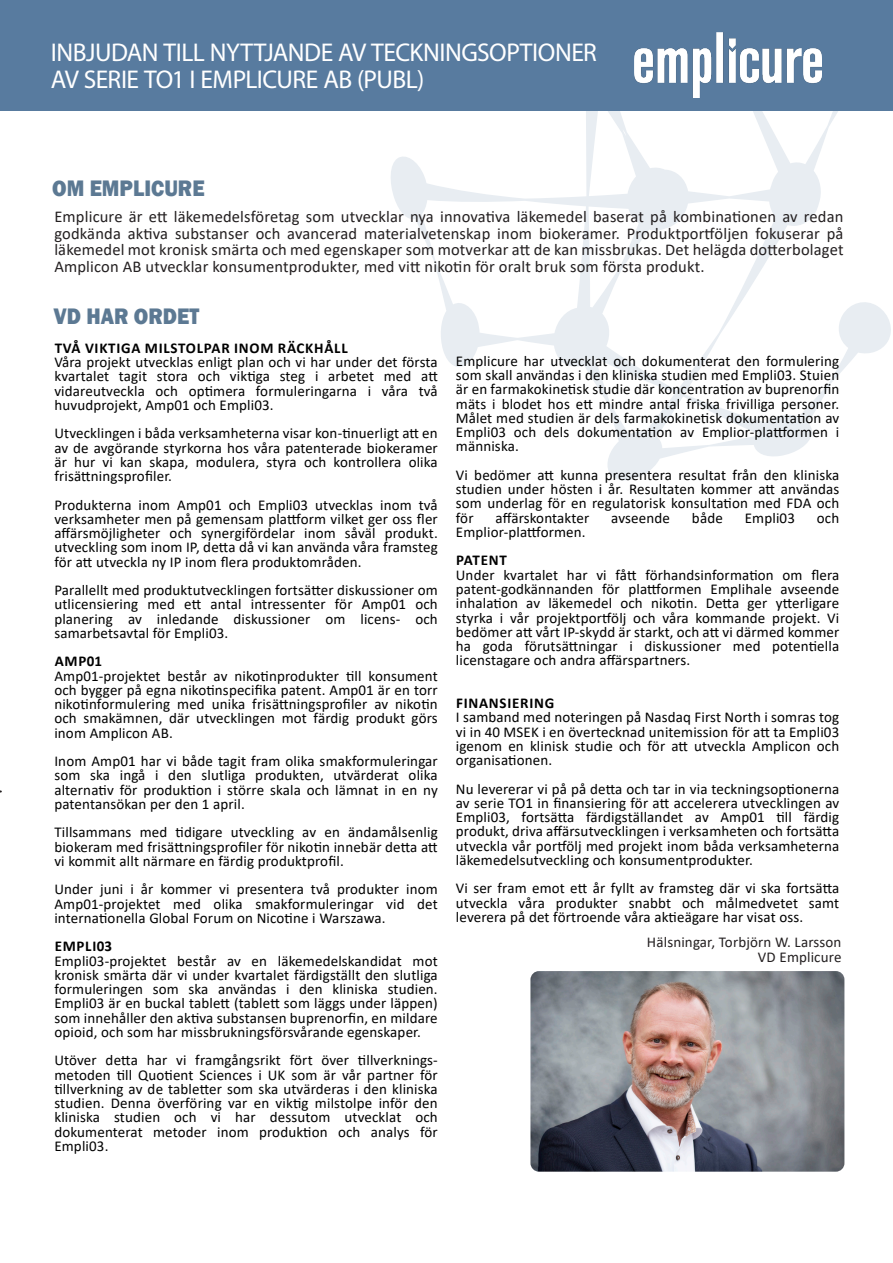
<style>
.page{position:relative;width:893px;height:1263px;background:#fff}
.page>*{position:absolute;margin:0;border:0;box-sizing:border-box;transform-origin:0 0}
.Sidhuvud{font:25.8px/27px "Myriad Pro";letter-spacing:-.02em;color:#fff}
.Rubrik1_24_26{font:800 23.1px "Franklin Gothic";color:#5c7993;scale:.91 1}
.Bröd_Rubrik_3{font:16.5px/16.5px "Calibri";letter-spacing:.01em;color:#231f20;text-align:justify}
.Bröd_Rubrik_3-2{font:15px/14.2px "Calibri";letter-spacing:.01em;color:#000;text-align:justify}
.Bröd_Rubrik_3-3{font:700 15px "Calibri";letter-spacing:.05em;color:#000}
.Bröd_Rubrik_3-4{font:15px "Calibri";letter-spacing:.01em;color:#231f20}
</style>
<div class="page">
<img style="left:530px;top:971px;width:314px;height:201px">
<svg style="left:391px;top:111px;width:500px;height:370px"></svg>
<div style="left:0;top:0;width:893px;height:111px;background:#587b9f"></div>
<img style="left:635px;top:32px;width:187px;height:65px">
<p class="Sidhuvud" style="left:51px;top:38px;width:548px">INBJUDAN TILL NYTTJANDE AV TECKNINGSOPTIONER<br>AV SERIE TO1 I EMPLICURE AB (PUBL)</p>
<p class="Rubrik1_24_26" style="left:52px;top:173px;width:169px">OM EMPLICURE</p>
<p class="Bröd_Rubrik_3" style="left:54px;top:208px;width:791px">Emplicure är ett läkemedelsföretag som utvecklar nya innovativa läkemedel baserat på kombinationen av redan godkända aktiva substanser och avancerad materialvetenskap inom biokeramer. Produktportföljen fokuserar på läkemedel mot kronisk smärta och med egenskaper som motverkar att de kan missbrukas. Det helägda dotterbolaget Amplicon AB utvecklar konsumentprodukter, med vitt nikotin för oralt bruk som första produkt.</p>
<p class="Rubrik1_24_26" style="left:54px;top:302px;width:162px">VD HAR ORDET</p>
<p class="Bröd_Rubrik_3-3" style="left:55px;top:337px;width:295px">TVÅ VIKTIGA MILSTOLPAR INOM RÄCKHÅLL</p>
<p class="Bröd_Rubrik_3-2" style="left:54px;top:355px;width:385px">Våra projekt utvecklas enligt plan och vi har under det första kvartalet tagit stora och viktiga steg i arbetet med att vidareutveckla och optimera formuleringarna i våra två huvudprojekt, Amp01 och Empli03.</p>
<p class="Bröd_Rubrik_3-2" style="left:54px;top:426px;width:385px">Utvecklingen i båda verksamheterna visar kon-tinuerligt att en av de avgörande styrkorna hos våra patenterade biokeramer är hur vi kan skapa, modulera, styra och kontrollera olika frisättningsprofiler.</p>
<p class="Bröd_Rubrik_3-2" style="left:54px;top:497px;width:385px">Produkterna inom Amp01 och Empli03 utvecklas inom två verksamheter men på gemensam plattform vilket ger oss fler affärsmöjligheter och synergifördelar inom såväl produkt. utveckling som inom IP, detta då vi kan använda våra framsteg för att utveckla ny IP inom flera produktområden.</p>
<p class="Bröd_Rubrik_3-2" style="left:54px;top:583px;width:385px">Parallellt med produktutvecklingen fortsätter diskussioner om utlicensiering med ett antal intressenter för Amp01 och planering av inledande diskussioner om licens- och samarbetsavtal för Empli03.</p>
<p class="Bröd_Rubrik_3-3" style="left:55px;top:651px;width:49px">AMP01</p>
<p class="Bröd_Rubrik_3-2" style="left:54px;top:668px;width:385px">Amp01-projektet består av nikotinprodukter till konsument och bygger på egna nikotinspecifika patent. Amp01 är en torr nikotinformulering med unika frisättningsprofiler av nikotin och smakämnen, där utvecklingen mot färdig produkt görs inom Amplicon AB.</p>
<p class="Bröd_Rubrik_3-2" style="left:54px;top:754px;width:385px">Inom Amp01 har vi både tagit fram olika smakformuleringar som ska ingå i den slutliga produkten, utvärderat olika alternativ för produktion i större skala och lämnat in en ny patentansökan per den 1 april.</p>
<p class="Bröd_Rubrik_3-2" style="left:54px;top:825px;width:385px">Tillsammans med tidigare utveckling av en ändamålsenlig biokeram med frisättningsprofiler för nikotin innebär detta att vi kommit allt närmare en färdig produktprofil.</p>
<p class="Bröd_Rubrik_3-2" style="left:54px;top:882px;width:385px">Under juni i år kommer vi presentera två produkter inom Amp01-projektet med olika smakformuleringar vid det internationella Global Forum on Nicotine i Warszawa.</p>
<p class="Bröd_Rubrik_3-3" style="left:55px;top:936px;width:59px">EMPLI03</p>
<p class="Bröd_Rubrik_3-2" style="left:54px;top:953px;width:385px">Empli03-projektet består av en läkemedelskandidat mot kronisk smärta där vi under kvartalet färdigställt den slutliga formuleringen som ska användas i den kliniska studien.<br>Empli03 är en buckal tablett (tablett som läggs under läppen) som innehåller den aktiva substansen buprenorfin, en mildare opioid, och som har missbrukningsförsvårande egenskaper.</p>
<p class="Bröd_Rubrik_3-2" style="left:54px;top:1053px;width:385px">Utöver detta har vi framgångsrikt fört över tillverknings&shy;metoden till Quotient Sciences i UK som är vår partner för tillverkning av de tabletter som ska utvärderas i den kliniska studien. Denna överföring var en viktig milstolpe inför den kliniska studien och vi har dessutom utvecklat och dokumenterat metoder inom produktion och analys för Empli03.</p>
<p class="Bröd_Rubrik_3-2" style="left:456px;top:353px;width:385px">Emplicure har utvecklat och dokumenterat den formulering som skall användas i den kliniska studien med Empli03. Stuien är en farmakokinetisk studie där koncentration av buprenorfin mäts i blodet hos ett mindre antal friska frivilliga personer.<br>Målet med studien är dels farmakokinetisk dokumentation av Empli03 och dels dokumentation av Emplior-plattformen i människa.</p>
<p class="Bröd_Rubrik_3-2" style="left:456px;top:467px;width:385px">Vi bedömer att kunna presentera resultat från den kliniska studien under hösten i år. Resultaten kommer att användas som underlag för en regulatorisk konsultation med FDA och för</p>
<p class="Bröd_Rubrik_3-2" style="left:495px;top:510px;width:95px">affärskontakter</p>
<p class="Bröd_Rubrik_3-2" style="left:611px;top:510px;width:60px">avseende</p>
<p class="Bröd_Rubrik_3-2" style="left:692px;top:510px;width:32px">både</p>
<p class="Bröd_Rubrik_3-2" style="left:745px;top:510px;width:52px">Empli03</p>
<p class="Bröd_Rubrik_3-2" style="left:817px;top:510px;width:24px">och</p>
<p class="Bröd_Rubrik_3-2" style="left:456px;top:524px;width:131px">Emplior-plattformen.</p>
<p class="Bröd_Rubrik_3-3" style="left:456px;top:550px;width:52px">PATENT</p>
<p class="Bröd_Rubrik_3-2" style="left:456px;top:567px;width:385px">Under kvartalet har vi fått förhandsinformation om flera patent-godkännanden för plattformen Emplihale avseende inhalation av läkemedel och nikotin. Detta ger ytterligare styrka i vår projektportfölj och våra kommande projekt. Vi bedömer att vårt IP-skydd är starkt, och att vi därmed kommer ha goda förutsättningar i diskussioner med potentiella licenstagare och andra affärspartners.</p>
<p class="Bröd_Rubrik_3-3" style="left:456px;top:692px;width:100px">FINANSIERING</p>
<p class="Bröd_Rubrik_3-2" style="left:456px;top:710px;width:385px">I samband med noteringen på Nasdaq First North i somras tog vi in 40 MSEK i en övertecknad unitemission för att ta Empli03 igenom en klinisk studie och för att utveckla Amplicon och organisationen.</p>
<p class="Bröd_Rubrik_3-2" style="left:456px;top:781px;width:385px">Nu levererar vi på på detta och tar in via teckningsoptionerna av serie TO1 in finansiering för att accelerera utvecklingen av Empli03, fortsätta färdigställandet av Amp01 till färdig produkt, driva affärsutvecklingen i verksamheten och fortsätta utveckla vår portfölj med projekt inom båda verksamheterna läkemedelsutveckling och konsumentprodukter.</p>
<p class="Bröd_Rubrik_3-2" style="left:456px;top:881px;width:385px">Vi ser fram emot ett år fyllt av framsteg där vi ska fortsätta utveckla våra produkter snabbt och målmedvetet samt leverera på det förtroende våra aktieägare har visat oss.</p>
<p class="Bröd_Rubrik_3-4" style="left:647px;top:932px;width:196px">Hälsningar, Torbjörn W. Larsson</p>
<p class="Bröd_Rubrik_3-4" style="left:758px;top:947px;width:85px">VD Emplicure</p>
</div>
